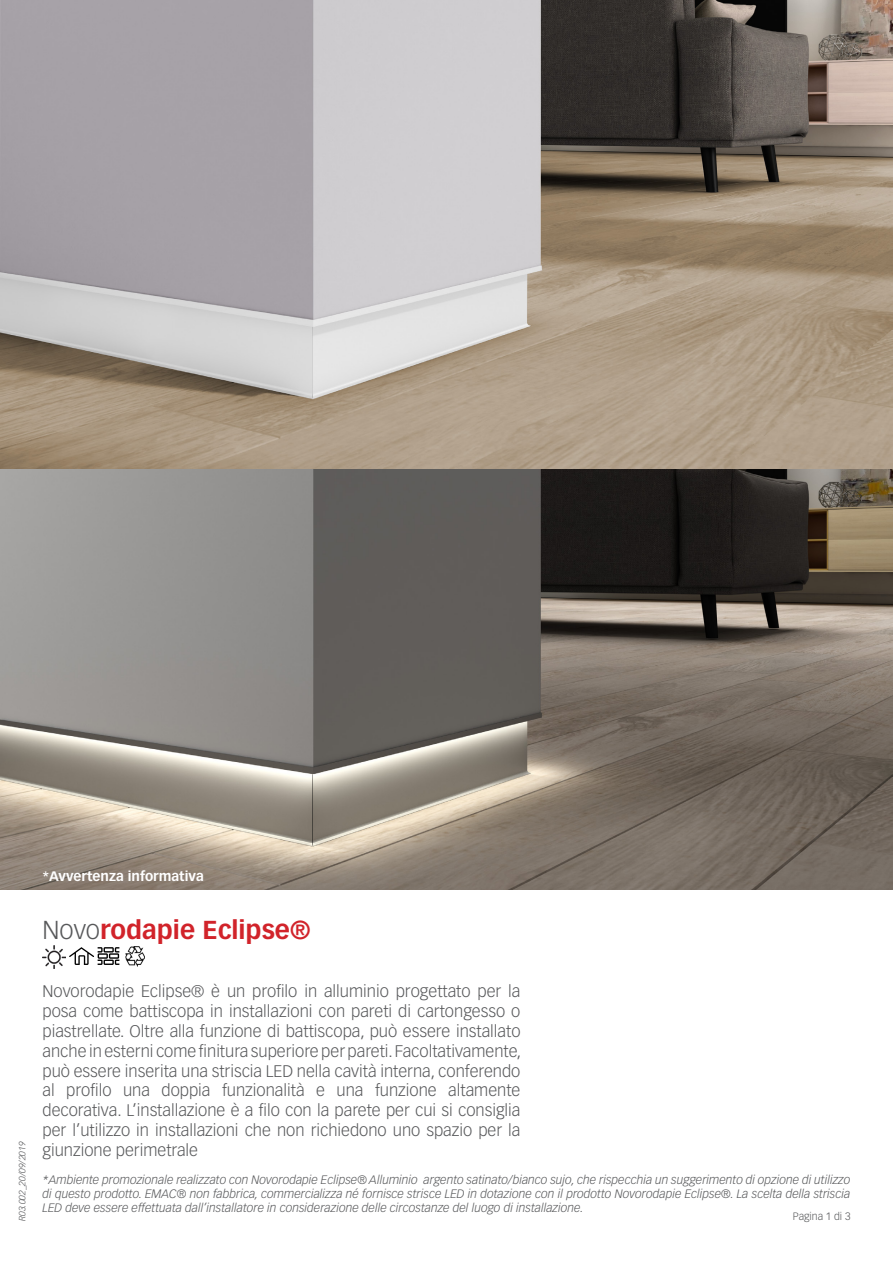
<style>
.page{position:relative;width:893px;height:1263px;background:#fff}
.page>*{position:absolute;margin:0;border:0;box-sizing:border-box;transform-origin:0 0}
.t1{font:700 25.5px "Vectora LT Std";color:#d1232a}
.t2{font:300 16.5px/19.8px "Vectora LT Std";color:#57585a;text-align:justify}
.t3{font:700 13.5px "Vectora LT Std";color:#fff}
.t4{font:italic 300 12px/14.4px "Vectora LT Std";color:#57585a;text-align:justify}
.t5{font:300 10.5px "Vectora LT Std";color:#57585a}
.t6{font:italic 300 9px "Vectora LT Std";color:#57585a}
.s1{font-weight:300;color:#57585a}
</style>
<div class="page">
<svg style="left:69px;top:947px;width:50px;height:18px"></svg>
<img style="left:125px;top:946px;width:20px;height:20px">
<img style="left:43px;top:945px;width:23px;height:23px">
<img style="left:0;top:0;width:893px;height:889px">
<p class="t6" style="left:17px;top:1221px;width:81px;rotate:-90deg">R03.002_20/09/2019</p>
<p class="t3" style="left:43px;top:868px;width:163px">*Avvertenza informativa</p>
<p class="t1" style="left:43px;top:915px;width:269px"><span class="s1">Novo</span>rodapie Eclipse®</p>
<p class="t2" style="left:43px;top:982px;width:480px">Novorodapie Eclipse® è un profilo in alluminio progettato per la posa come battiscopa in installazioni con pareti di cartongesso o piastrellate. Oltre alla funzione di battiscopa, può essere installato anche in esterni come finitura superiore per pareti. Facoltativamente, può essere inserita una striscia LED nella cavità interna, conferendo al profilo una doppia funzionalità e una funzione altamente decorativa. L’installazione è a filo con la parete per cui si consiglia per l’utilizzo in installazioni che non richiedono uno spazio per la giunzione perimetrale</p>
<p class="t4" style="left:43px;top:1172px;width:809px">*Ambiente promozionale realizzato con Novorodapie Eclipse® Alluminio argento satinato/bianco sujo, che rispecchia un suggerimento di opzione di utilizzo di questo prodotto. EMAC® non fabbrica, commercializza né fornisce strisce LED in dotazione con il prodotto Novorodapie Eclipse®. La scelta della striscia LED deve essere effettuata dall’installatore in considerazione delle circostanze del luogo di installazione.</p>
<p class="t5" style="left:793px;top:1211px;width:59px">Pagina 1 di 3</p>
</div>
